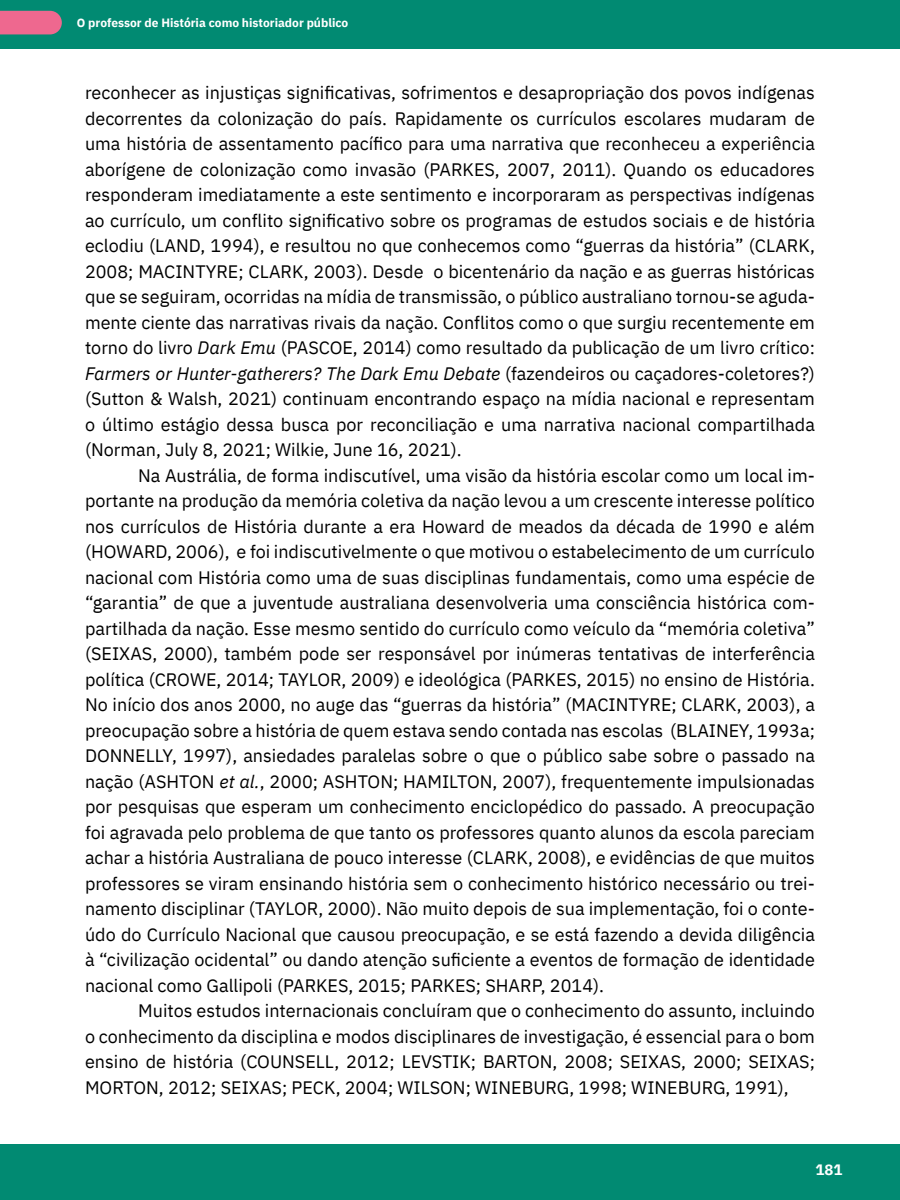
<style>
.page{position:relative;width:900px;height:1200px;background:#fff}
.page>*{position:absolute;margin:0;border:0;box-sizing:border-box;transform-origin:0 0}
.Corpo_do_Texto{font:18px/25.5px "IBM Plex Sans";color:#000;text-align:justify}
.t1{font:700 15px "IBM Plex Sans";color:#fff}
.t2{font:700 12px "IBM Plex Sans";color:#fff}
.s1{font-style:italic}
</style>
<div class="page">
<div style="left:0;top:1144px;width:900px;height:56px;background:#018a72"></div>
<div style="left:0;top:0;width:900px;height:49px;background:#018a72"></div>
<svg style="left:0;top:11px;width:62px;height:23px"></svg>
<p class="t2" style="left:77px;top:13px;width:273px">O professor de História como historiador público</p>
<p class="Corpo_do_Texto" style="left:85px;top:78px;width:731px">reconhecer as injustiças significativas, sofrimentos e desapropriação dos povos indígenas decorrentes da colonização do país. Rapidamente os currículos escolares mudaram de uma história de assentamento pacífico para uma narrativa que reconheceu a experiência aborígene de colonização como invasão (PARKES, 2007, 2011). Quando os educadores responderam imediatamente a este sentimento e incorporaram as perspectivas indígenas ao currículo, um conflito significativo sobre os programas de estudos sociais e de história eclodiu (LAND, 1994), e resultou no que conhecemos como “guerras da história” (CLARK, 2008; MACINTYRE; CLARK, 2003). Desde o bicentenário da nação e as guerras históricas que se seguiram, ocorridas na mídia de transmissão, o público australiano tornou-se aguda&shy;mente ciente das narrativas rivais da nação. Conflitos como o que surgiu recentemente em torno do livro <span class="s1">Dark Emu</span> (PASCOE, 2014) como resultado da publicação de um livro crítico:<br><span class="s1">Farmers or Hunter-gatherers? The Dark Emu Debate</span> (fazendeiros ou caçadores-coletores?) (Sutton &amp; Walsh, 2021) continuam encontrando espaço na mídia nacional e representam o último estágio dessa busca por reconciliação e uma narrativa nacional compartilhada (Norman, July 8, 2021; Wilkie, June 16, 2021).</p>
<p class="Corpo_do_Texto" style="left:85px;top:461px;width:731px;text-indent:53px">Na Austrália, de forma indiscutível, uma visão da história escolar como um local im&shy;portante na produção da memória coletiva da nação levou a um crescente interesse político nos currículos de História durante a era Howard de meados da década de 1990 e além (HOWARD, 2006), e foi indiscutivelmente o que motivou o estabelecimento de um currículo nacional com História como uma de suas disciplinas fundamentais, como uma espécie de “garantia” de que a juventude australiana desenvolveria uma consciência histórica com&shy;partilhada da nação. Esse mesmo sentido do currículo como veículo da “memória coletiva” (SEIXAS, 2000), também pode ser responsável por inúmeras tentativas de interferência política (CROWE, 2014; TAYLOR, 2009) e ideológica (PARKES, 2015) no ensino de História.<br>No início dos anos 2000, no auge das “guerras da história” (MACINTYRE; CLARK, 2003), a preocupação sobre a história de quem estava sendo contada nas escolas (BLAINEY, 1993a; DONNELLY, 1997), ansiedades paralelas sobre o que o público sabe sobre o passado na nação (ASHTON <span class="s1">et al.</span>, 2000; ASHTON; HAMILTON, 2007), frequentemente impulsionadas por pesquisas que esperam um conhecimento enciclopédico do passado. A preocupação foi agravada pelo problema de que tanto os professores quanto alunos da escola pareciam achar a história Australiana de pouco interesse (CLARK, 2008), e evidências de que muitos professores se viram ensinando história sem o conhecimento histórico necessário ou trei&shy;namento disciplinar (TAYLOR, 2000). Não muito depois de sua implementação, foi o conte&shy;údo do Currículo Nacional que causou preocupação, e se está fazendo a devida diligência à “civilização ocidental” ou dando atenção suficiente a eventos de formação de identidade nacional como Gallipoli (PARKES, 2015; PARKES; SHARP, 2014).</p>
<p class="Corpo_do_Texto" style="left:85px;top:996px;width:731px;text-indent:53px">Muitos estudos internacionais concluíram que o conhecimento do assunto, incluindo o conhecimento da disciplina e modos disciplinares de investigação, é essencial para o bom ensino de história (COUNSELL, 2012; LEVSTIK; BARTON, 2008; SEIXAS, 2000; SEIXAS; MORTON, 2012; SEIXAS; PECK, 2004; WILSON; WINEBURG, 1998; WINEBURG, 1991),</p>
<p class="t1" style="left:816px;top:1158px;width:28px">181</p>
</div>
